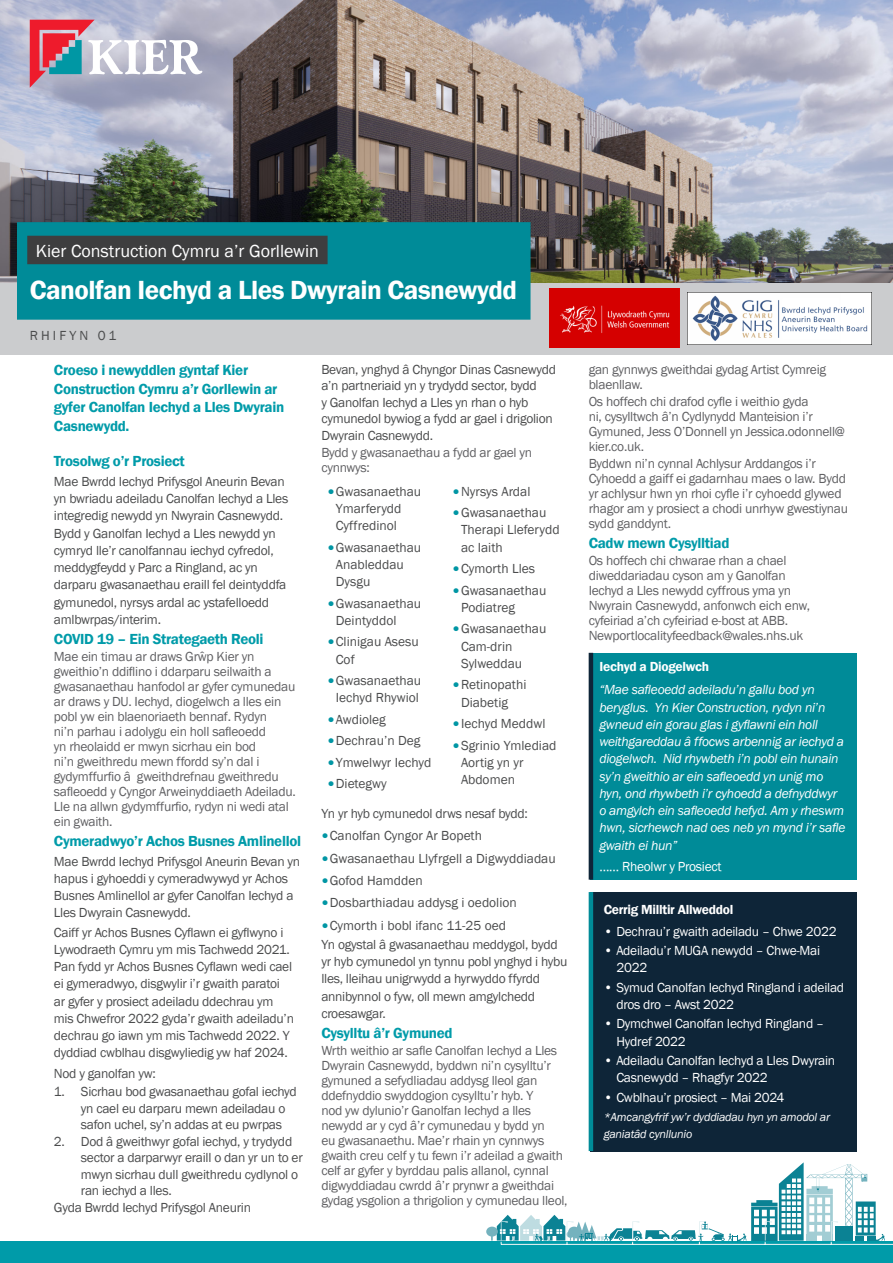
<style>
.page{position:relative;width:893px;height:1263px;background:#fff}
.page>*{position:absolute;margin:0;border:0;box-sizing:border-box;transform-origin:0 0}
.header_1{font:600 27px "Franklin Gothic";letter-spacing:-.02em;color:#fff}
.W_W_header{font:18px "Franklin Gothic";color:#fff}
.Body{font:600 15px/18.8px "Franklin Gothic";letter-spacing:-.02em;color:#009ba9}
.Body-2{font:13.5px/15px "Franklin Gothic";letter-spacing:-.02em;color:#606063}
.Body-3{font:13.5px/17.2px "Franklin Gothic";letter-spacing:-.02em;color:#4b4c4d}
.Body-4{font:13.5px/17.2px "Franklin Gothic";color:#4b4c4d}
.Body-5{font:italic 13.5px/17.2px "Franklin Gothic";letter-spacing:-.02em;color:#fff}
.Body-6{font:13.5px/17.2px "Franklin Gothic";letter-spacing:-.02em;color:#fff}
.Bullets_new{font:13.5px/16.5px "Franklin Gothic";letter-spacing:-.02em;color:#4b4c4d}
.Body-7{font:600 13.5px "Franklin Gothic";letter-spacing:-.02em;color:#fff}
.Body-8{font:13.5px "Franklin Gothic";letter-spacing:.23em;color:#4b4c4d}
.Body-9{font:italic 12px/17.2px "Franklin Gothic";letter-spacing:-.02em;color:#fff}
.s1{font-family:"Verdana";color:#0096a4}
</style>
<div class="page">
<img style="left:0;top:0;width:893px;height:283px">
<div style="left:0;top:283px;width:893px;height:72px;background:#cbccce"></div>
<div style="left:17px;top:222px;width:513px;height:98px;background:#008b98"></div>
<div style="left:27px;top:236px;width:301px;height:28px;background:#3e3e3f"></div>
<div style="left:0;top:1242px;width:893px;height:21px;background:#009ba9"></div>
<hr style="left:501px;top:1244px;width:392px;height:1px;background:#f5f7f7">
<svg style="left:486px;top:1162px;width:399px;height:82px"></svg>
<div style="left:591px;top:653px;width:266px;height:227px;background:#008b98"></div>
<hr style="left:589px;top:653px;width:4px;height:227px;background:#0e2538">
<div style="left:591px;top:892px;width:266px;height:259px;background:#0e2538"></div>
<hr style="left:589px;top:892px;width:4px;height:259px;background:#008b98">
<img style="left:687px;top:292px;width:185px;height:53px">
<img style="left:550px;top:289px;width:129px;height:59px">
<svg style="left:30px;top:20px;width:172px;height:68px;background:#bca5b5"></svg>
<p class="W_W_header" style="left:36px;top:240px;width:285px">Kier Construction Cymru a’r Gorllewin</p>
<p class="header_1" style="left:30px;top:273px;width:489px">Canolfan Iechyd a Lles Dwyrain Casnewydd</p>
<p class="Body-8" style="left:30px;top:327px;width:88px">RHIFYN 01</p>
<p class="Body" style="left:54px;top:361px;width:232px">Croeso i newyddlen gyntaf Kier<br>Construction Cymru a’r Gorllewin ar gyfer Canolfan Iechyd a Lles Dwyrain<br>Casnewydd.</p>
<p class="Body" style="left:54px;top:452px;width:132px">Trosolwg o’r Prosiect</p>
<p class="Body-3" style="left:54px;top:473px;width:236px">Mae Bwrdd Iechyd Prifysgol Aneurin Bevan yn bwriadu adeiladu Canolfan Iechyd a Lles integredig newydd yn Nwyrain Casnewydd.<br>Bydd y Ganolfan Iechyd a Lles newydd yn cymryd lle’r canolfannau iechyd cyfredol, meddygfeydd y Parc a Ringland, ac yn darparu gwasanaethau eraill fel deintyddfa gymunedol, nyrsys ardal ac ystafelloedd amlbwrpas/interim.</p>
<p class="Body" style="left:54px;top:630px;width:211px">COVID 19 – Ein Strategaeth Reoli</p>
<p class="Body-2" style="left:54px;top:649px;width:243px">Mae ein timau ar draws Grŵp Kier yn gweithio’n ddiflino i ddarparu seilwaith a gwasanaethau hanfodol ar gyfer cymunedau ar draws y DU. Iechyd, diogelwch a lles ein pobl yw ein blaenoriaeth bennaf. Rydyn<br>ni’n parhau i adolygu ein holl safleoedd<br>yn rheolaidd er mwyn sicrhau ein bod<br>ni’n gweithredu mewn ffordd sy’n dal i gydymffurfio â gweithdrefnau gweithredu safleoedd y Cyngor Arweinyddiaeth Adeiladu.<br>Lle na allwn gydymffurfio, rydyn ni wedi atal ein gwaith.</p>
<p class="Body" style="left:54px;top:832px;width:249px">Cymeradwyo’r Achos Busnes Amlinellol</p>
<p class="Body-3" style="left:54px;top:853px;width:248px">Mae Bwrdd Iechyd Prifysgol Aneurin Bevan yn hapus i gyhoeddi y cymeradwywyd yr Achos Busnes Amlinellol ar gyfer Canolfan Iechyd a Lles Dwyrain Casnewydd.</p>
<p class="Body-3" style="left:54px;top:924px;width:242px">Caiff yr Achos Busnes Cyflawn ei gyflwyno i Lywodraeth Cymru ym mis Tachwedd 2021.<br>Pan fydd yr Achos Busnes Cyflawn wedi cael ei gymeradwyo, disgwylir i’r gwaith paratoi ar gyfer y prosiect adeiladu ddechrau ym mis Chwefror 2022 gyda’r gwaith adeiladu’n dechrau go iawn ym mis Tachwedd 2022. Y dyddiad cwblhau disgwyliedig yw haf 2024.</p>
<p class="Body-3" style="left:54px;top:1065px;width:103px">Nod y ganolfan yw:</p>
<p class="Body-3" style="left:81px;top:1084px;width:217px;line-height:16.5px;text-indent:-27px">1. Sicrhau bod gwasanaethau gofal iechyd yn cael eu darparu mewn adeiladau o safon uchel, sy’n addas at eu pwrpas</p>
<p class="Body-3" style="left:81px;top:1133px;width:223px;line-height:16.5px;text-indent:-27px">2. Dod â gweithwyr gofal iechyd, y trydydd sector a darparwyr eraill o dan yr un to er mwyn sicrhau dull gweithredu cydlynol o ran iechyd a lles.</p>
<p class="Bullets_new" style="left:54px;top:1199px;width:199px">Gyda Bwrdd Iechyd Prifysgol Aneurin</p>
<p class="Bullets_new" style="left:321px;top:361px;width:236px">Bevan, ynghyd â Chyngor Dinas Casnewydd a’n partneriaid yn y trydydd sector, bydd<br>y Ganolfan Iechyd a Lles yn rhan o hyb cymunedol bywiog a fydd ar gael i drigolion Dwyrain Casnewydd.</p>
<p class="Body-2" style="left:321px;top:445px;width:212px">Bydd y gwasanaethau a fydd ar gael yn cynnwys:</p>
<p class="Body-4" style="left:336px;top:483px;width:87px;text-indent:-9px"><span class="s1">•</span>Gwasanaethau<br>Ymarferydd<br>Cyffredinol</p>
<p class="Body-4" style="left:336px;top:539px;width:87px;text-indent:-9px"><span class="s1">•</span>Gwasanaethau<br>Anableddau<br>Dysgu</p>
<p class="Body-4" style="left:336px;top:595px;width:87px;text-indent:-9px"><span class="s1">•</span>Gwasanaethau<br>Deintyddol</p>
<p class="Body-4" style="left:336px;top:633px;width:84px;text-indent:-9px"><span class="s1">•</span>Clinigau Asesu<br>Cof</p>
<p class="Body-4" style="left:327px;top:672px;width:95px;text-align:center"><span class="s1">•</span>Gwasanaethau<br>Iechyd Rhywiol</p>
<p class="Body-4" style="left:327px;top:711px;width:60px"><span class="s1">•</span>Awdioleg</p>
<p class="Body-4" style="left:327px;top:732px;width:95px"><span class="s1">•</span>Dechrau’n Deg</p>
<p class="Body-4" style="left:327px;top:754px;width:106px"><span class="s1">•</span>Ymwelwyr Iechyd</p>
<p class="Body-4" style="left:327px;top:775px;width:61px"><span class="s1">•</span>Dietegwy</p>
<p class="Body-4" style="left:452px;top:483px;width:79px"><span class="s1">•</span>Nyrsys Ardal</p>
<p class="Body-4" style="left:461px;top:504px;width:100px;text-indent:-9px"><span class="s1">•</span>Gwasanaethau<br>Therapi Lleferydd ac Iaith</p>
<p class="Body-4" style="left:452px;top:560px;width:84px"><span class="s1">•</span>Cymorth Lles</p>
<p class="Body-4" style="left:461px;top:582px;width:87px;text-indent:-9px"><span class="s1">•</span>Gwasanaethau<br>Podiatreg</p>
<p class="Body-4" style="left:461px;top:620px;width:87px;text-indent:-9px"><span class="s1">•</span>Gwasanaethau<br>Cam-drin<br>Sylweddau</p>
<p class="Body-4" style="left:461px;top:676px;width:67px;text-indent:-9px"><span class="s1">•</span>Retinopathi<br>Diabetig</p>
<p class="Body-4" style="left:452px;top:715px;width:95px"><span class="s1">•</span>Iechyd Meddwl</p>
<p class="Body-4" style="left:461px;top:737px;width:97px;text-indent:-9px"><span class="s1">•</span>Sgrinio Ymlediad<br>Aortig yn yr<br>Abdomen</p>
<p class="Body-3" style="left:321px;top:805px;width:208px">Yn yr hyb cymunedol drws nesaf bydd:</p>
<p class="Body-4" style="left:321px;top:827px;width:162px"><span class="s1">•</span>Canolfan Cyngor Ar Bopeth</p>
<p class="Body-4" style="left:321px;top:850px;width:236px"><span class="s1">•</span>Gwasanaethau Llyfrgell a Digwyddiadau</p>
<p class="Body-4" style="left:321px;top:872px;width:103px"><span class="s1">•</span>Gofod Hamdden</p>
<p class="Body-4" style="left:321px;top:894px;width:197px"><span class="s1">•</span>Dosbarthiadau addysg i oedolion</p>
<p class="Body-4" style="left:321px;top:917px;width:186px"><span class="s1">•</span>Cymorth i bobl ifanc 11-25 oed</p>
<p class="Body-3" style="left:321px;top:936px;width:248px">Yn ogystal â gwasanaethau meddygol, bydd yr hyb cymunedol yn tynnu pobl ynghyd i hybu lles, lleihau unigrwydd a hyrwyddo ffyrdd annibynnol o fyw, oll mewn amgylchedd croesawgar.</p>
<p class="Body" style="left:321px;top:1024px;width:133px">Cysylltu â’r Gymuned</p>
<p class="Body-2" style="left:321px;top:1043px;width:248px">Wrth weithio ar safle Canolfan Iechyd a Lles Dwyrain Casnewydd, byddwn ni’n cysylltu’r gymuned a sefydliadau addysg lleol gan ddefnyddio swyddogion cysylltu’r hyb. Y<br>nod yw dylunio’r Ganolfan Iechyd a lles newydd ar y cyd â’r cymunedau y bydd yn<br>eu gwasanaethu. Mae’r rhain yn cynnwys gwaith creu celf y tu fewn i’r adeilad a gwaith celf ar gyfer y byrddau palis allanol, cynnal digwyddiadau cwrdd â’r prynwr a gweithdai gydag ysgolion a thrigolion y cymunedau lleol,</p>
<p class="Body-2" style="left:589px;top:362px;width:239px">gan gynnwys gweithdai gydag Artist Cymreig blaenllaw.</p>
<p class="Body-2" style="left:589px;top:394px;width:258px">Os hoffech chi drafod cyfle i weithio gyda<br>ni, cysylltwch â’n Cydlynydd Manteision i’r Gymuned, Jess O’Donnell yn Jessica.odonnell@ kier.co.uk.</p>
<p class="Body-2" style="left:589px;top:456px;width:261px">Byddwn ni’n cynnal Achlysur Arddangos i’r Cyhoedd a gaiff ei gadarnhau maes o law. Bydd yr achlysur hwn yn rhoi cyfle i’r cyhoedd glywed rhagor am y prosiect a chodi unrhyw gwestiynau sydd ganddynt.</p>
<p class="Body" style="left:589px;top:534px;width:142px">Cadw mewn Cysylltiad</p>
<p class="Body-2" style="left:589px;top:554px;width:223px">Os hoffech chi chwarae rhan a chael diweddariadau cyson am y Ganolfan Iechyd a Lles newydd cyffrous yma yn Nwyrain Casnewydd, anfonwch eich enw, cyfeiriad a’ch cyfeiriad e-bost at ABB.<br>Newportlocalityfeedback@wales.nhs.uk</p>
<p class="Body-7" style="left:599px;top:658px;width:111px">Iechyd a Diogelwch</p>
<p class="Body-5" style="left:599px;top:681px;width:248px">“Mae safleoedd adeiladu’n gallu bod yn beryglus. Yn Kier Construction, rydyn ni’n gwneud ein gorau glas i gyflawni ein holl weithgareddau â ffocws arbennig ar iechyd a diogelwch. Nid rhywbeth i’n pobl ein hunain sy’n gweithio ar ein safleoedd yn unig mo hyn, ond rhywbeth i’r cyhoedd a defnyddwyr o amgylch ein safleoedd hefyd. Am y rheswm hwn, sicrhewch nad oes neb yn mynd i’r safle gwaith ei hun”</p>
<p class="Body-6" style="left:599px;top:858px;width:124px">…… Rheolwr y Prosiect</p>
<p class="Body-7" style="left:604px;top:901px;width:131px">Cerrig Milltir Allweddol</p>
<p class="Body-6" style="left:604px;top:923px;width:234px">• Dechrau’r gwaith adeiladu – Chwe 2022</p>
<p class="Body-6" style="left:616px;top:942px;width:205px;text-indent:-13px">• Adeiladu’r MUGA newydd – Chwe-Mai<br>2022</p>
<p class="Body-6" style="left:616px;top:979px;width:229px;text-indent:-13px">• Symud Canolfan Iechyd Ringland i adeilad dros dro – Awst 2022</p>
<p class="Body-6" style="left:616px;top:1015px;width:209px;text-indent:-13px">• Dymchwel Canolfan Iechyd Ringland –<br>Hydref 2022</p>
<p class="Body-6" style="left:616px;top:1052px;width:220px;text-indent:-13px">• Adeiladu Canolfan Iechyd a Lles Dwyrain<br>Casnewydd – Rhagfyr 2022</p>
<p class="Body-6" style="left:604px;top:1089px;width:182px">• Cwblhau’r prosiect – Mai 2024</p>
<p class="Body-9" style="left:604px;top:1109px;width:228px">*Amcangyfrif yw’r dyddiadau hyn yn amodol ar ganiatâd cynllunio</p>
</div>
